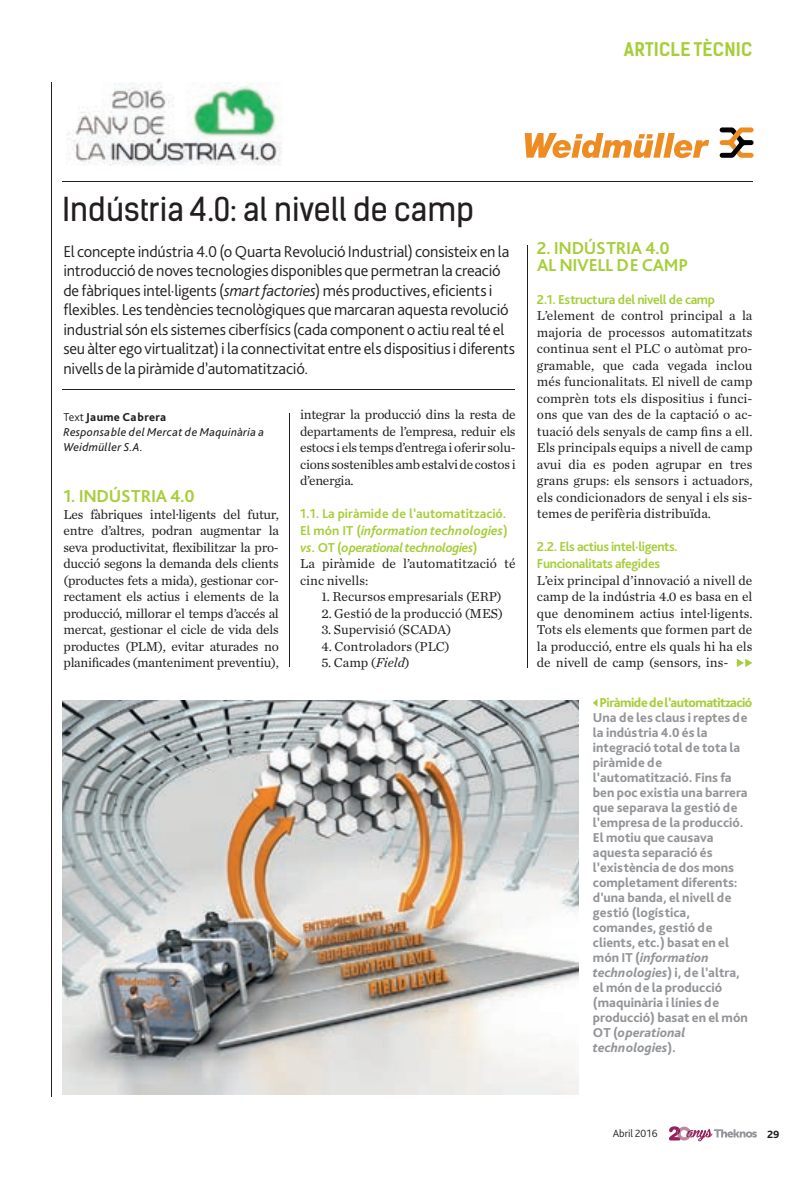
<style>
.page{position:relative;width:812px;height:1183px;background:#fff}
.page>*{position:absolute;margin:0;border:0;box-sizing:border-box;transform-origin:0 0}
.t1{font:31.5px "Kelson Sans";color:#231f20}
.t2{font:700 18px/16.5px "Bliss Pro";letter-spacing:-.015em;color:#a6ce39}
.t3{font:700 18px "Kelson Sans";letter-spacing:.015em;color:#a6ce39}
.t4{font:300 16.5px/19.5px "Bliss Pro";letter-spacing:-.01em;color:#231f20}
.t5{font:13.5px/16.5px "Chronicle Text G1";color:#231f20;text-align:justify}
.t6{font:800 13.5px/15px "Bliss Pro";color:#939598}
.t7{font:italic 700 13.5px/16.5px "Bliss Pro";color:#a6ce39;text-align:justify}
.t8{font:700 13.5px/16.5px "Bliss Pro";letter-spacing:-.03em;color:#a6ce39}
.t9{font:800 13.5px "Bliss Pro";letter-spacing:-.04em;color:#a6ce39}
.t10{font:italic 12px/15px "Bliss Pro";letter-spacing:.025em;color:#231f20}
.t11{font:300 11.1px "Bliss Pro";letter-spacing:-.01em;color:#231f20}
.t12{font:800 11.1px "Bliss Pro";color:#231f20}
.s1{font-style:italic}
.s2{font-weight:300;font-style:normal}
.s3{font-weight:800;font-style:normal}
.s4{font-style:normal}
</style>
<div class="page">
<svg style="left:669px;top:1126px;width:88px;height:15px"></svg>
<hr style="left:51px;top:82px;width:1px;height:1014px;background:#231f20">
<hr style="left:62px;top:181px;width:691px;height:1px;background:#231f20">
<hr style="left:62px;top:389px;width:453px;height:1px;background:#231f20">
<hr style="left:289px;top:413px;width:1px;height:254px;background:#231f20">
<hr style="left:527px;top:245px;width:1px;height:422px;background:#231f20">
<img style="left:66px;top:82px;width:216px;height:84px">
<svg style="left:524px;top:133px;width:185px;height:25px"></svg>
<svg style="left:719px;top:127px;width:34px;height:31px"></svg>
<img style="left:62px;top:700px;width:516px;height:394px">
<svg style="left:593px;top:699px;width:4px;height:7px"></svg>
<svg style="left:736px;top:658px;width:16px;height:9px"></svg>
<h2 class="t3" style="left:623px;top:38px;width:130px">ARTICLE TÈCNIC</h2>
<h1 class="t1" style="left:62px;top:190px;width:413px">Indústria 4.0: al nivell de camp</h1>
<p class="t4" style="left:63px;top:241px;width:453px">El concepte indústria 4.0 (o Quarta Revolució Industrial) consisteix en la introducció de noves tecnologies disponibles que permetran la creació de fàbriques intel·ligents (<span class="s1">smart factories</span>) més productives, eficients i flexibles. Les tendències tecnològiques que marcaran aquesta revolució industrial són els sistemes ciberfísics (cada component o actiu real té el seu àlter ego virtualitzat) i la connectivitat entre els dispositius i diferents nivells de la piràmide d’automatització.</p>
<p class="t10" style="left:63px;top:409px;width:202px"><span class="s2">Text</span><span class="s3">Jaume Cabrera<br></span>Responsable del Mercat de Maquinària a<br>Weidmüller S.A.</p>
<h2 class="t2" style="left:63px;top:487px;width:133px">1. INDÚSTRIA 4.0</h2>
<p class="t5" style="left:63px;top:505px;width:217px">Les fàbriques intel·ligents del futur, entre d’altres, podran augmentar la seva productivitat, flexibilitzar la pro&shy;ducció segons la demanda dels clients (productes fets a mida), gestionar cor&shy;rectament els actius i elements de la producció, millorar el temps d’accés al mercat, gestionar el cicle de vida dels productes (PLM), evitar aturades no planificades (manteniment preventiu),</p>
<p class="t5" style="left:300px;top:406px;width:217px">integrar la producció dins la resta de departaments de l’empresa, reduir els estocs i els temps d’entrega i oferir solu&shy;cions sostenibles amb estalvi de costos i d’energia.</p>
<p class="t7" style="left:300px;top:505px;width:209px"><span class="s4">1.1. La piràmide de l’automatització.<br>El món IT (</span>information technologies<span class="s4">) </span>vs<span class="s4">. OT (</span>operational technologies<span class="s4">)</span></p>
<p class="t5" style="left:300px;top:554px;width:217px">La piràmide de l’automatització té cinc nivells:</p>
<p class="t5" style="left:321px;top:587px;width:182px">1. Recursos empresarials (ERP)</p>
<p class="t5" style="left:321px;top:604px;width:183px">2. Gestió de la producció (MES)</p>
<p class="t5" style="left:321px;top:620px;width:132px">3. Supervisió (SCADA)</p>
<p class="t5" style="left:321px;top:637px;width:130px">4. Controladors (PLC)</p>
<p class="t5" style="left:321px;top:653px;width:90px">5. Camp (<span class="s1">Field</span>)</p>
<h2 class="t2" style="left:537px;top:240px;width:153px">2. INDÚSTRIA 4.0<br>AL NIVELL DE CAMP</h2>
<p class="t8" style="left:537px;top:291px;width:179px">2.1. Estructura del nivell de camp</p>
<p class="t5" style="left:537px;top:307px;width:217px">L’element de control principal a la majoria de processos automatitzats continua sent el PLC o autòmat pro&shy;gramable, que cada vegada inclou més funcionalitats. El nivell de camp comprèn tots els dispositius i funci&shy;ons que van des de la captació o ac&shy;tuació dels senyals de camp fins a ell.<br>Els principals equips a nivell de camp avui dia es poden agrupar en tres grans grups: els sensors i actuadors, els condicionadors de senyal i els sis&shy;temes de perifèria distribuïda.</p>
<p class="t8" style="left:537px;top:538px;width:142px">2.2. Els actius intel·ligents.<br>Funcionalitats afegides</p>
<p class="t5" style="left:537px;top:571px;width:217px">L’eix principal d’innovació a nivell de camp de la indústria 4.0 es basa en el que denominem actius intel·ligents.<br>Tots els elements que formen part de la producció, entre els quals hi ha els de nivell de camp (sensors, ins-</p>
<p class="t9" style="left:599px;top:694px;width:154px">Piràmide de l’automatització</p>
<p class="t6" style="left:593px;top:709px;width:156px">Una de les claus i reptes de la indústria 4.0 és la integració total de tota la piràmide de l’automatització. Fins fa ben poc existia una barrera que separava la gestió de l’empresa de la producció.<br>El motiu que causava aquesta separació és l’existència de dos mons completament diferents: d’una banda, el nivell de gestió (logística, comandes, gestió de clients, etc.) basat en el món IT (<span class="s1">information technologies</span>) i, de l’altra, el món de la producció (maquinària i línies de producció) basat en el món<br>OT (<span class="s1">operational technologies</span>).</p>
<p class="t11" style="left:613px;top:1126px;width:46px">Abril 2016</p>
<p class="t12" style="left:767px;top:1126px;width:14px">29</p>
</div>
